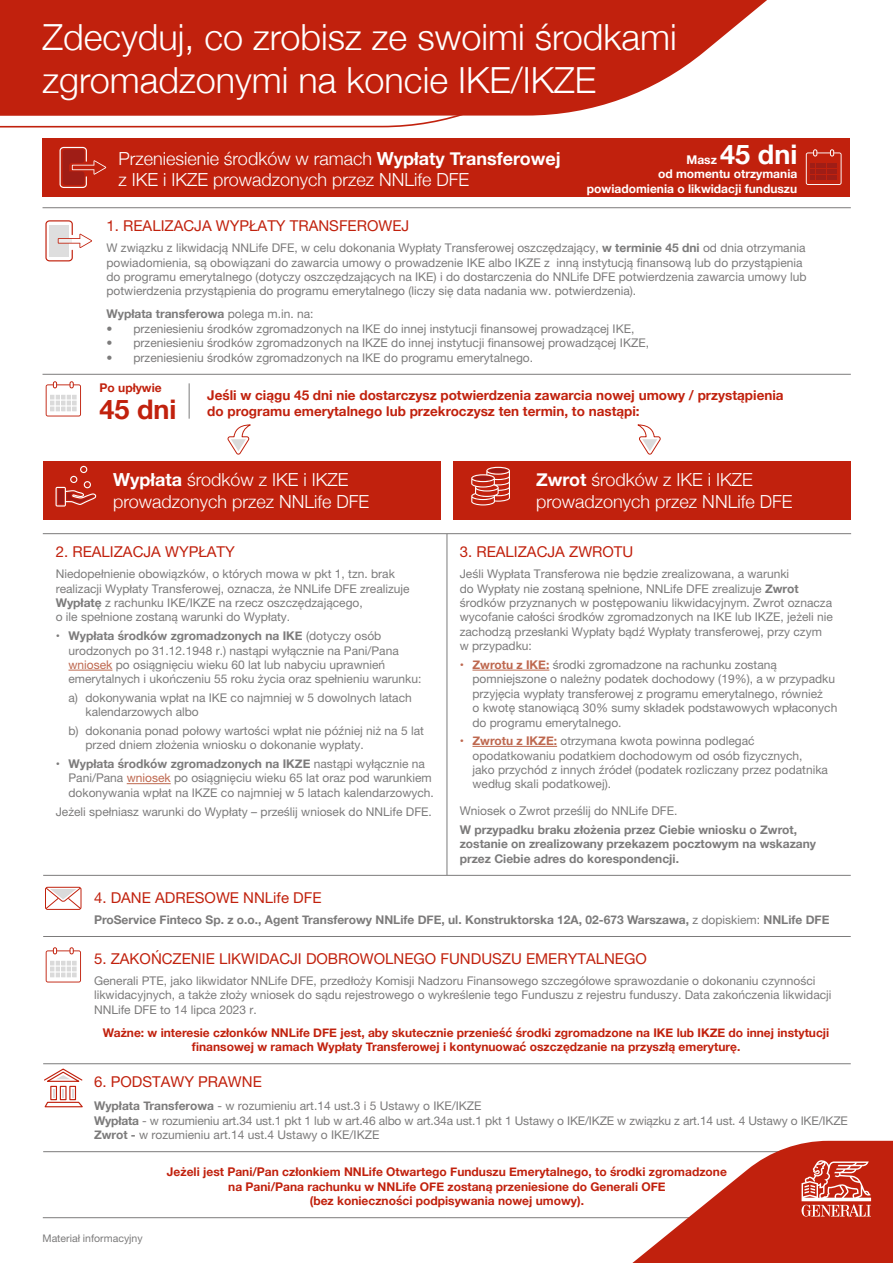
<style>
.page{position:relative;width:893px;height:1263px;background:#fff}
.page>*{position:absolute;margin:0;border:0;box-sizing:border-box;transform-origin:0 0}
.t1{font:300 36px/43.2px "Helvetica Neue";color:#fff}
.t2{font:700 27px "Helvetica Neue";color:#c1210d}
.t3{font:700 27px "Helvetica Neue";color:#fff}
.t4{font:300 18px/21.6px "Helvetica Neue";color:#fff}
.t5{font:15px "Helvetica Neue LT Pro";color:#c1210d}
.t6{font:700 13.5px/16.2px "Helvetica Neue";color:#c1210d}
.t7{font:12px/14.4px "Helvetica Neue LT Pro";color:#7c7b7b}
.t8{font:700 12px/14.4px "Helvetica Neue";color:#c1210d;text-align:center}
.t9{font:700 12px/14.4px "Helvetica Neue";color:#7c7b7b}
.t10{font:700 12px/14.4px "Helvetica Neue";color:#fff;text-align:right}
.t11{font:12px "Helvetica Neue";color:#7c7b7b}
.t12{font:10.5px "Helvetica Neue LT Pro";color:#7c7b7b}
.s1{font-weight:700}
.s2{font-family:"Helvetica Neue";font-weight:700}
.s3{font-family:"Helvetica Neue LT Pro";font-weight:400}
.s4{color:#be684f}
.s5{font-family:"Helvetica Neue";font-weight:700;color:#be684f}
</style>
<div class="page">
<svg style="left:0;top:116px;width:460px;height:12px"></svg>
<svg style="left:0;top:0;width:767px;height:116px;background:#c73826"></svg>
<hr style="left:43px;top:533px;width:404px;height:1px;background:#7c7b7b">
<hr style="left:447px;top:533px;width:404px;height:1px;background:#7c7b7b">
<hr style="left:43px;top:875px;width:404px;height:1px;background:#7c7b7b">
<hr style="left:447px;top:875px;width:404px;height:1px;background:#7c7b7b">
<hr style="left:43px;top:936px;width:404px;height:1px;background:#7c7b7b">
<hr style="left:447px;top:936px;width:404px;height:1px;background:#7c7b7b">
<hr style="left:43px;top:1063px;width:404px;height:1px;background:#7c7b7b">
<hr style="left:447px;top:1063px;width:404px;height:1px;background:#7c7b7b">
<hr style="left:43px;top:1151px;width:404px;height:1px;background:#7c7b7b">
<hr style="left:447px;top:1151px;width:404px;height:1px;background:#7c7b7b">
<hr style="left:43px;top:1217px;width:404px;height:1px;background:#7c7b7b">
<hr style="left:447px;top:1217px;width:404px;height:1px;background:#7c7b7b">
<hr style="left:447px;top:534px;width:1px;height:341px;background:#7c7b7b">
<hr style="left:69px;top:670px;width:43px;height:1px;background:#be684f">
<hr style="left:127px;top:783px;width:44px;height:1px;background:#be684f">
<hr style="left:472px;top:670px;width:77px;height:1px;background:#be684f">
<hr style="left:472px;top:746px;width:85px;height:1px;background:#be684f">
<hr style="left:43px;top:374px;width:808px;height:1px;background:#7c7b7b">
<hr style="left:43px;top:207px;width:808px;height:1px;background:#7c7b7b">
<svg style="left:45px;top:220px;width:47px;height:41px"></svg>
<div style="left:43px;top:461px;width:397px;height:59px;background:#c1210d"></div>
<div style="left:453px;top:461px;width:398px;height:59px;background:#c1210d"></div>
<svg style="left:56px;top:466px;width:40px;height:40px"></svg>
<svg style="left:471px;top:467px;width:39px;height:38px"></svg>
<svg style="left:637px;top:424px;width:24px;height:31px"></svg>
<svg style="left:227px;top:424px;width:24px;height:31px"></svg>
<svg style="left:45px;top:385px;width:35px;height:32px"></svg>
<svg style="left:46px;top:381px;width:35px;height:35px"></svg>
<svg style="left:45px;top:951px;width:35px;height:32px"></svg>
<svg style="left:46px;top:947px;width:35px;height:35px"></svg>
<hr style="left:189px;top:383px;width:1px;height:36px;background:#7c7b7b">
<div style="left:50px;top:1086px;width:7px;height:14px;border:1px solid #c1210d"></div>
<div style="left:60px;top:1086px;width:7px;height:14px;border:1px solid #c1210d"></div>
<div style="left:69px;top:1086px;width:7px;height:14px;border:1px solid #c1210d"></div>
<svg style="left:44px;top:1089px;width:39px;height:19px"></svg>
<svg style="left:44px;top:1068px;width:39px;height:14px"></svg>
<div style="left:43px;top:139px;width:807px;height:58px;background:#c1210d"></div>
<svg style="left:60px;top:147px;width:46px;height:41px"></svg>
<svg style="left:589px;top:1141px;width:304px;height:122px"></svg>
<svg style="left:806px;top:149px;width:36px;height:36px"></svg>
<svg style="left:45px;top:887px;width:37px;height:23px"></svg>
<h1 class="t1" style="left:43px;top:13px;width:636px">Zdecyduj, co zrobisz ze swoimi środkami zgromadzonymi na koncie IKE/IKZE</h1>
<h3 class="t4" style="left:118px;top:146px;width:444px">Przeniesienie środków w ramach <span class="s1">Wypłaty Transferowej </span>z IKE i IKZE prowadzonych przez NNLife DFE</h3>
<p class="t10" style="left:686px;top:153px;width:32px">Masz</p>
<h2 class="t3" style="left:720px;top:133px;width:79px">45 dni</h2>
<p class="t10" style="left:587px;top:167px;width:212px">od momentu otrzymania powiadomienia o likwidacji funduszu</p>
<p class="t5" style="left:106px;top:217px;width:304px">1. REALIZACJA WYPŁATY TRANSFEROWEJ</p>
<p class="t7" style="left:106px;top:241px;width:701px">W związku z likwidacją NNLife DFE, w celu dokonania Wypłaty Transferowej oszczędzający, <span class="s2">w terminie 45 dni</span> od dnia otrzymania powiadomienia, są obowiązani do zawarcia umowy o prowadzenie IKE albo IKZE z inną instytucją finansową lub do przystąpienia do programu emerytalnego (dotyczy oszczędzających na IKE) i do dostarczenia do NNLife DFE potwierdzenia zawarcia umowy lub potwierdzenia przystąpienia do programu emerytalnego (liczy się data nadania ww. potwierdzenia).</p>
<p class="t9" style="left:106px;top:307px;width:209px">Wypłata transferowa <span class="s3">polega m.in. na:</span></p>
<p class="t7" style="left:106px;top:321px;width:529px">• przeniesieniu środków zgromadzonych na IKE do innej instytucji finansowej prowadzącej IKE,</p>
<p class="t7" style="left:106px;top:335px;width:544px">• przeniesieniu środków zgromadzonych na IKZE do innej instytucji finansowej prowadzącej IKZE,</p>
<p class="t7" style="left:106px;top:350px;width:428px">• przeniesieniu środków zgromadzonych na IKE do programu emerytalnego.</p>
<p class="t8" style="left:100px;top:381px;width:64px">Po upływie</p>
<h2 class="t2" style="left:100px;top:388px;width:79px">45 dni</h2>
<p class="t6" style="left:207px;top:387px;width:578px">Jeśli w ciągu 45 dni nie dostarczysz potwierdzenia zawarcia nowej umowy / przystąpienia do programu emerytalnego lub przekroczysz ten termin, to nastąpi:</p>
<h3 class="t4" style="left:113px;top:468px;width:258px"><span class="s1">Wypłata</span> środków z IKE i IKZE prowadzonych przez NNLife DFE</h3>
<h3 class="t4" style="left:536px;top:468px;width:258px"><span class="s1">Zwrot</span> środków z IKE i IKZE prowadzonych przez NNLife DFE</h3>
<p class="t5" style="left:56px;top:543px;width:181px">2. REALIZACJA WYPŁATY</p>
<p class="t7" style="left:56px;top:566px;width:355px">Niedopełnienie obowiązków, o których mowa w pkt 1, tzn. brak realizacji Wypłaty Transferowej, oznacza, że NNLife DFE zrealizuje <span class="s2">Wypłatę</span> z rachunku IKE/IKZE na rzecz oszczędzającego,<br>o ile spełnione zostaną warunki do Wypłaty.</p>
<p class="t9" style="left:56px;top:629px;width:327px">• Wypłata środków zgromadzonych na IKE <span class="s3">(dotyczy osób</span></p>
<p class="t7" style="left:69px;top:643px;width:354px">urodzonych po 31.12.1948 r.) nastąpi wyłącznie na Pani/Pana <span class="s4">wniosek</span> po osiągnięciu wieku 60 lat lub nabyciu uprawnień emerytalnych i ukończeniu 55 roku życia oraz spełnieniu warunku:</p>
<p class="t7" style="left:86px;top:690px;width:328px;text-indent:-17px">a) dokonywania wpłat na IKE co najmniej w 5 dowolnych latach kalendarzowych albo</p>
<p class="t7" style="left:86px;top:723px;width:340px;text-indent:-17px">b) dokonania ponad połowy wartości wpłat nie później niż na 5 lat przed dniem złożenia wniosku o dokonanie wypłaty.</p>
<p class="t9" style="left:56px;top:757px;width:371px">• Wypłata środków zgromadzonych na IKZE <span class="s3">nastąpi wyłącznie na</span></p>
<p class="t7" style="left:69px;top:771px;width:367px">Pani/Pana <span class="s4">wniosek</span> po osiągnięciu wieku 65 lat oraz pod warunkiem dokonywania wpłat na IKZE co najmniej w 5 latach kalendarzowych.</p>
<p class="t7" style="left:56px;top:804px;width:378px">Jeżeli spełniasz warunki do Wypłaty – prześlij wniosek do NNLife DFE.</p>
<p class="t5" style="left:460px;top:543px;width:175px">3. REALIZACJA ZWROTU</p>
<p class="t7" style="left:460px;top:566px;width:375px">Jeśli Wypłata Transferowa nie będzie zrealizowana, a warunki<br>do Wypłaty nie zostaną spełnione, NNLife DFE zrealizuje <span class="s2">Zwrot </span>środków przyznanych w postępowaniu likwidacyjnym. Zwrot oznacza wycofanie całości środków zgromadzonych na IKE lub IKZE, jeżeli nie zachodzą przesłanki Wypłaty bądź Wypłaty transferowej, przy czym w przypadku:</p>
<p class="t7" style="left:472px;top:657px;width:366px;text-indent:-13px"><span class="s5">• Zwrotu z IKE:</span> środki zgromadzone na rachunku zostaną pomniejszone o należny podatek dochodowy (19%), a w przypadku przyjęcia wypłaty transferowej z programu emerytalnego, również<br>o kwotę stanowiącą 30% sumy składek podstawowych wpłaconych do programu emerytalnego.</p>
<p class="t7" style="left:472px;top:733px;width:357px;text-indent:-13px"><span class="s5">• Zwrotu z IKZE:</span> otrzymana kwota powinna podlegać opodatkowaniu podatkiem dochodowym od osób fizycznych,<br>jako przychód z innych źródeł (podatek rozliczany przez podatnika według skali podatkowej).</p>
<p class="t11" style="left:460px;top:802px;width:219px">Wniosek o Zwrot prześlij do NNLife DFE.</p>
<p class="t9" style="left:460px;top:823px;width:358px">W przypadku braku złożenia przez Ciebie wniosku o Zwrot, zostanie on zrealizowany przekazem pocztowym na wskazany przez Ciebie adres do korespondencji.</p>
<p class="t5" style="left:94px;top:888px;width:229px">4. DANE ADRESOWE NNLife DFE</p>
<p class="t9" style="left:94px;top:912px;width:737px">ProService Finteco Sp. z o.o., Agent Transferowy NNLife DFE, ul. Konstruktorska 12A, 02-673 Warszawa, <span class="s3">z dopiskiem:</span> NNLife DFE</p>
<p class="t5" style="left:94px;top:949px;width:554px">5. ZAKOŃCZENIE LIKWIDACJI DOBROWOLNEGO FUNDUSZU EMERYTALNEGO</p>
<p class="t7" style="left:94px;top:973px;width:739px">Generali PTE, jako likwidator NNLife DFE, przedłoży Komisji Nadzoru Finansowego szczegółowe sprawozdanie o dokonaniu czynności likwidacyjnych, a także złoży wniosek do sądu rejestrowego o wykreślenie tego Funduszu z rejestru funduszy. Data zakończenia likwidacji<br>NNLife DFE to 14 lipca 2023 r.</p>
<p class="t8" style="left:103px;top:1025px;width:728px">Ważne: w interesie członków NNLife DFE jest, aby skutecznie przenieść środki zgromadzone na IKE lub IKZE do innej instytucji finansowej w ramach Wypłaty Transferowej i kontynuować oszczędzanie na przyszłą emeryturę.</p>
<p class="t5" style="left:94px;top:1073px;width:169px">6. PODSTAWY PRAWNE</p>
<p class="t7" style="left:94px;top:1098px;width:755px"><span class="s2">Wypłata Transferowa</span> - w rozumieniu art.14 ust.3 i 5 Ustawy o IKE/IKZE<br><span class="s2">Wypłata</span> - w rozumieniu art.34 ust.1 pkt 1 lub w art.46 albo w art.34a ust.1 pkt 1 Ustawy o IKE/IKZE w związku z art.14 ust. 4 Ustawy o IKE/IKZE<br><span class="s2">Zwrot -</span> w rozumieniu art.14 ust.4 Ustawy o IKE/IKZE</p>
<p class="t8" style="left:167px;top:1165px;width:561px">Jeżeli jest Pani/Pan członkiem NNLife Otwartego Funduszu Emerytalnego, to środki zgromadzone na Pani/Pana rachunku w NNLife OFE zostaną przeniesione do Generali OFE<br>(bez konieczności podpisywania nowej umowy).</p>
<p class="t12" style="left:43px;top:1231px;width:102px">Materiał informacyjny</p>
</div>
